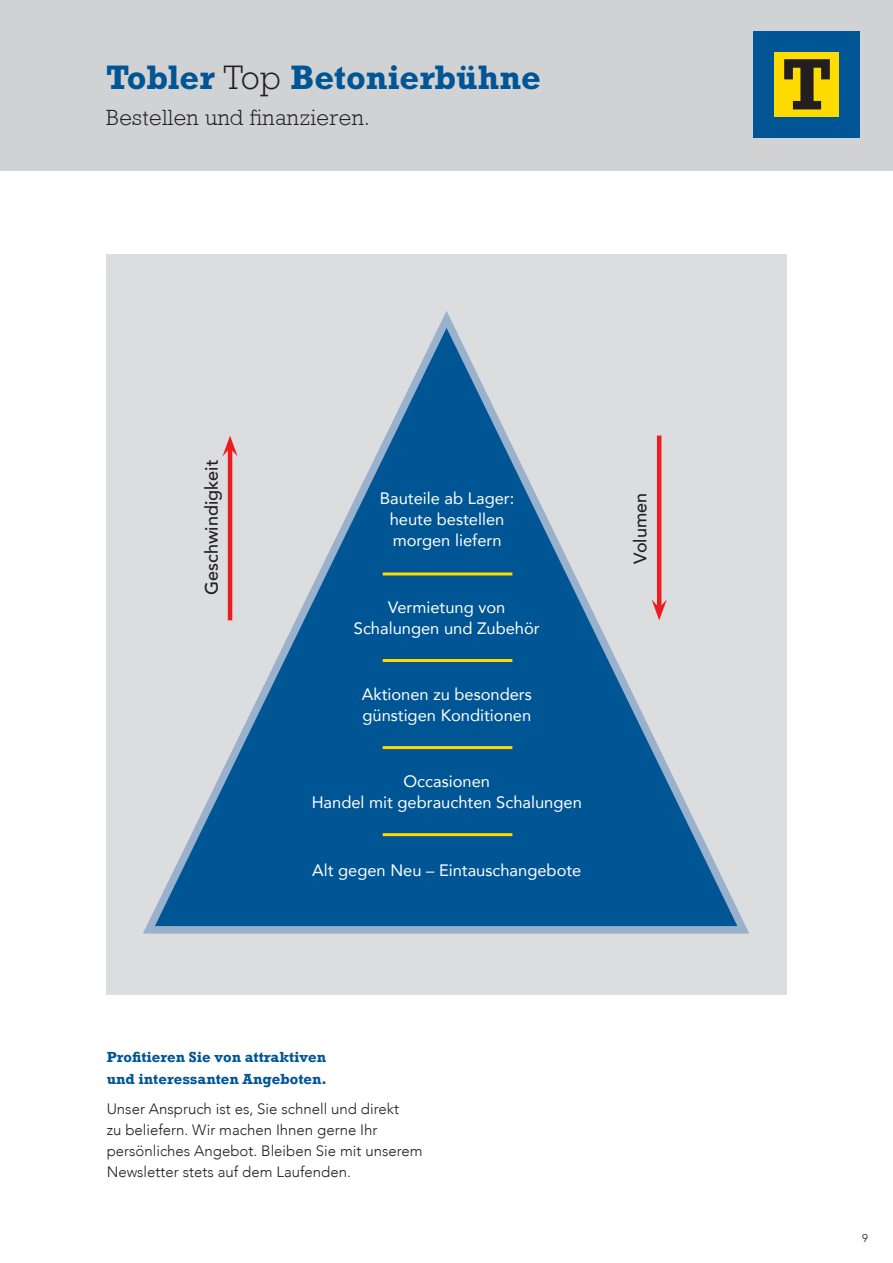
<style>
.page{position:relative;width:893px;height:1263px;background:#fff}
.page>*{position:absolute;margin:0;border:0;box-sizing:border-box;transform-origin:0 0}
.t1{font:700 34.5px "Rockwell Std";color:#005595}
.t2{font:300 22.5px "M Rockwell";letter-spacing:.02em;color:#231f20}
.t3{font:500 18px "Avenir";color:#231f20}
.t4{font:16.5px/21px "Avenir";color:#fff;text-align:center}
.t5{font:300 15px/21px "Avenir";color:#231f20}
.t6{font:700 15px/22.5px "M Rockwell";color:#005595}
.t7{font:300 11.25px "Avenir";color:#231f20}
.s1{font-weight:300;color:#231f20}
</style>
<div class="page">
<div style="left:0;top:0;width:893px;height:170px;background:#d1d2d4"></div>
<div style="left:754px;top:31px;width:106px;height:107px;background:#005595"></div>
<div style="left:774px;top:52px;width:65px;height:65px;background:#ffdc01"></div>
<svg style="left:784px;top:59px;width:46px;height:50px"></svg>
<div style="left:106px;top:254px;width:681px;height:741px;background:#dcdddf"></div>
<svg style="left:143px;top:311px;width:606px;height:623px"></svg>
<hr style="left:657px;top:436px;width:4px;height:172px;background:#eb1d23">
<svg style="left:652px;top:599px;width:15px;height:21px"></svg>
<hr style="left:383px;top:572px;width:129px;height:3px;background:#ffdc01">
<hr style="left:383px;top:659px;width:129px;height:3px;background:#ffdc01">
<hr style="left:383px;top:746px;width:129px;height:3px;background:#ffdc01">
<hr style="left:383px;top:833px;width:129px;height:3px;background:#ffdc01">
<h1 class="t1" style="left:106px;top:57px;width:436px">Tobler <span class="s1">Top</span> Betonierbühne</h1>
<h2 class="t2" style="left:106px;top:105px;width:265px">Bestellen und finanzieren.</h2>
<p class="t3" style="left:196px;top:595px;width:137px;rotate:-90deg">Geschwindigkeit</p>
<p class="t4" style="left:380px;top:487px;width:136px">Bauteile ab Lager: heute bestellen morgen liefern</p>
<p class="t4" style="left:354px;top:596px;width:187px">Vermietung von<br>Schalungen und Zubehör</p>
<p class="t4" style="left:362px;top:684px;width:171px;text-align:left">Aktionen zu besonders günstigen Konditionen</p>
<p class="t4" style="left:312px;top:770px;width:272px">Occasionen<br>Handel mit gebrauchten Schalungen</p>
<p class="t4" style="left:312px;top:860px;width:271px">Alt gegen Neu – Eintauschangebote</p>
<p class="t3" style="left:625px;top:564px;width:72px;rotate:-90deg">Volumen</p>
<p class="t6" style="left:107px;top:1045px;width:222px">Profitieren Sie von attraktiven und interessanten Angeboten.</p>
<p class="t5" style="left:107px;top:1098px;width:317px">Unser Anspruch ist es, Sie schnell und direkt<br>zu beliefern. Wir machen Ihnen gerne Ihr persönliches Angebot. Bleiben Sie mit unserem Newsletter stets auf dem Laufenden.</p>
<p class="t7" style="left:862px;top:1231px;width:7px">9</p>
</div>
